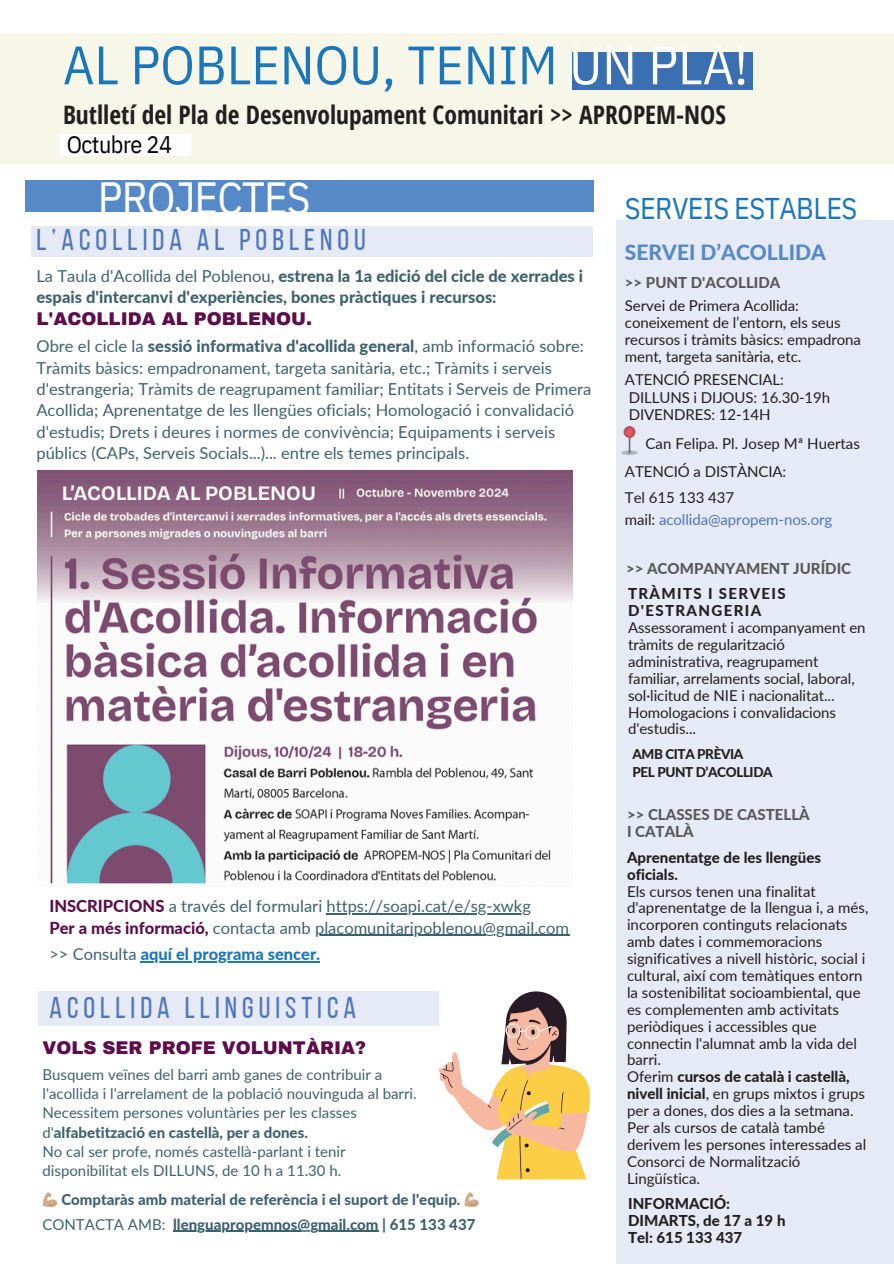
<style>
.page{position:relative;width:894px;height:1264px;background:#fff}
.page>*{position:absolute;margin:0;border:0;box-sizing:border-box;transform-origin:0 0}
.t1{font:54px "IBM Plex Sans Cond";color:#1b76bc}
.t2{font:45px "IBM Plex Sans Cond";letter-spacing:-.02em;color:#fff}
.t3{font:30px "Bebas Neue";letter-spacing:.17em;color:#4e76ba}
.t4{font:30px "IBM Plex Sans Cond";letter-spacing:-.02em;color:#1b76bc}
.t5{font:700 25.5px "Open Sans Condensed";color:#231f20}
.t6{font:24px "IBM Plex Sans Cond";letter-spacing:-.02em;color:#000}
.t7{font:800 21px "Lato";color:#5689c7}
.t8{font:900 18px "Archivo";color:#5d0d4a}
.t9{font:16.5px/21.3px "Lato";color:#3e616e}
.t10{font:800 16.5px/21.3px "Lato";color:#3e616e}
.t11{font:800 16.35px "Lato";color:#1b76bc}
.t12{font:15px/16.8px "Lato";color:#231f20}
.t13{font:15px/19.2px "Lato";color:#3e616e}
.t14{font:800 15px "Lato";color:#3e616e}
.t15{font:800 15px/16.8px "Lato";color:#231f20}
.t16{font:800 15px "Lato";color:#58585a}
.t17{font:15px "Lato";letter-spacing:-.005em;color:#4e76ba}
.t18{font:800 15px/16.8px "Lato";letter-spacing:.09em;color:#231f20}
.t19{font:800 13.5px "Lato";letter-spacing:-.03em;color:#231f20}
.s1{color:#fff}
.s2{font-weight:400}
.s3{font-weight:800}
.s4{font-weight:800;color:#5d0d4a}
.s5{font-weight:400;color:#3e616e}
.s6{color:#231f20}
</style>
<div class="page">
<div style="left:615px;top:220px;width:278px;height:1043px;background:#e5eaf6"></div>
<img style="left:615px;top:426px;width:23px;height:29px">
<div style="left:0;top:34px;width:893px;height:130px;background:#f6f7e8"></div>
<div style="left:60px;top:135px;width:131px;height:21px;background:#fff"></div>
<div style="left:572px;top:52px;width:180px;height:37px;background:#3a70b2"></div>
<div style="left:25px;top:181px;width:568px;height:31px;background:#5689c7"></div>
<div style="left:31px;top:226px;width:562px;height:31px;background:#e5eaf6"></div>
<img style="left:38px;top:470px;width:534px;height:414px">
<div style="left:38px;top:991px;width:400px;height:35px;background:#e5eaf6"></div>
<svg style="left:438px;top:991px;width:151px;height:188px"></svg>
<hr style="left:326px;top:913px;width:205px;height:1px;background:#3e616e">
<hr style="left:315px;top:934px;width:254px;height:1px;background:#3e616e">
<hr style="left:173px;top:1230px;width:205px;height:1px;background:#3e616e">
<hr style="left:141px;top:961px;width:179px;height:1px;background:#1b76bc">
<h1 class="t1" style="left:63px;top:29px;width:686px">AL POBLENOU, TENIM <span class="s1">UN PLA!</span></h1>
<h3 class="t5" style="left:63px;top:96px;width:664px">Butlletí del Pla de Desenvolupament Comunitari &gt;&gt; APROPEM-NOS</h3>
<p class="t6" style="left:67px;top:128px;width:107px">Octubre 24</p>
<p class="t2" style="left:98px;top:168px;width:214px">PROJECTES</p>
<p class="t3" style="left:36px;top:227px;width:331px">L’ACOLLIDA AL POBLENOU</p>
<p class="t10" style="left:36px;top:265px;width:548px"><span class="s2">La Taula d'Acollida del Poblenou,</span> estrena la 1a edició del cicle de xerrades i espais d'intercanvi d'experiències, bones pràctiques i recursos:</p>
<p class="t8" style="left:36px;top:309px;width:277px">L'ACOLLIDA AL POBLENOU.</p>
<p class="t9" style="left:36px;top:335px;width:556px">Obre el cicle la <span class="s3">sessió informativa d'acollida general</span>, amb informació sobre:<br>Tràmits bàsics: empadronament, targeta sanitària, etc.; Tràmits i serveis d'estrangeria; Tràmits de reagrupament familiar; Entitats i Serveis de Primera Acollida; Aprenentatge de les llengües oficials; Homologació i convalidació d'estudis; Drets i deures i normes de convivència; Equipaments i serveis públics (CAPs, Serveis Socials...)... entre els temes principals.</p>
<p class="t9" style="left:49px;top:895px;width:483px"><span class="s4">INSCRIPCIONS</span> a través del formulari https://soapi.cat/e/sg-xwkg</p>
<p class="t9" style="left:49px;top:916px;width:521px"><span class="s4">Per a més informació,</span> contacta amb placomunitaripoblenou@gmail.com</p>
<p class="t11" style="left:49px;top:943px;width:272px"><span class="s5">&gt;&gt; Consulta</span> aquí el programa sencer.</p>
<h6 class="t3" style="left:49px;top:995px;width:308px">ACOLLIDA LLINGUISTICA</h6>
<h2 class="t8" style="left:42px;top:1037px;width:325px">VOLS SER PROFE VOLUNTÀRIA?</h2>
<p class="t13" style="left:42px;top:1064px;width:375px">Busquem veïnes del barri amb ganes de contribuir a l'acollida i l'arrelament de la població nouvinguda al barri.</p>
<p class="t13" style="left:42px;top:1103px;width:316px">Necessitem persones voluntàries per les classes d'<span class="s3">alfabetització en castellà, per a dones.</span></p>
<p class="t13" style="left:42px;top:1141px;width:304px">No cal ser profe, només castellà-parlant i tenir disponibilitat els DILLUNS, de 10 h a 11.30 h.</p>
<p class="t14" style="left:61px;top:1190px;width:400px">Comptaràs amb material de referència i el suport de l'equip.</p>
<p class="t13" style="left:42px;top:1214px;width:125px">CONTACTA AMB:</p>
<p class="t14" style="left:173px;top:1214px;width:304px">llenguapropemnos@gmail.com | 615 133 437</p>
<p class="t4" style="left:624px;top:188px;width:234px">SERVEIS ESTABLES</p>
<p class="t7" style="left:624px;top:239px;width:202px">SERVEI D’ACOLLIDA</p>
<p class="t16" style="left:624px;top:274px;width:157px">&gt;&gt; PUNT D'ACOLLIDA</p>
<p class="t12" style="left:624px;top:296px;width:237px">Servei de Primera Acollida: coneixement de l’entorn, els seus recursos i tràmits bàsics: empadrona ment, targeta sanitària, etc.</p>
<h2 class="t12" style="left:624px;top:371px;width:160px">ATENCIÓ PRESENCIAL:</h2>
<h4 class="t12" style="left:628px;top:389px;width:203px">DILLUNS i DIJOUS: 16.30-19h</h4>
<p class="t12" style="left:628px;top:406px;width:143px">DIVENDRES: 12-14H</p>
<p class="t12" style="left:645px;top:435px;width:216px">Can Felipa. Pl. Josep Mª Huertas</p>
<p class="t12" style="left:624px;top:463px;width:163px">ATENCIÓ a DISTÀNCIA:</p>
<p class="t12" style="left:624px;top:489px;width:111px">Tel 615 133 437</p>
<p class="t17" style="left:624px;top:510px;width:209px"><span class="s6">mail:</span> acollida@apropem-nos.org</p>
<p class="t16" style="left:626px;top:559px;width:226px">&gt;&gt; ACOMPANYAMENT JURÍDIC</p>
<p class="t18" style="left:628px;top:585px;width:159px">TRÀMITS I SERVEIS<br>D'ESTRANGERIA</p>
<p class="t12" style="left:628px;top:619px;width:239px">Assessorament i acompanyament en tràmits de regularització administrativa, reagrupament familiar, arrelaments social, laboral, sol·licitud de NIE i nacionalitat...<br>Homologacions i convalidacions d'estudis...</p>
<h6 class="t19" style="left:632px;top:745px;width:112px">AMB CITA PRÈVIA</h6>
<h6 class="t19" style="left:632px;top:763px;width:142px">PEL PUNT D’ACOLLIDA</h6>
<h6 class="t16" style="left:627px;top:804px;width:184px">&gt;&gt; CLASSES DE CASTELLÀ</h6>
<p class="t16" style="left:627px;top:821px;width:68px">I CATALÀ</p>
<h2 class="t15" style="left:627px;top:848px;width:195px">Aprenentatge de les llengües oficials.</h2>
<h5 class="t12" style="left:627px;top:882px;width:243px">Els cursos tenen una finalitat d'aprenentatge de la llengua i, a més, incorporen continguts relacionats amb dates i commemoracions significatives a nivell històric, social i cultural, així com temàtiques entorn la sostenibilitat socioambiental, que es complementen amb activitats periòdiques i accessibles que connectin l'alumnat amb la vida del barri.</h5>
<p class="t12" style="left:627px;top:1068px;width:239px">Oferim <span class="s3">cursos de català i castellà, nivell inicial</span>, en grups mixtos i grups per a dones, dos dies a la setmana.</p>
<p class="t12" style="left:627px;top:1118px;width:241px">Per als cursos de català també derivem les persones interessades al<br>Consorci de Normalització<br>Lingüística.</p>
<p class="t15" style="left:628px;top:1195px;width:103px">INFORMACIÓ:</p>
<p class="t15" style="left:628px;top:1212px;width:159px">DIMARTS, de 17 a 19 h</p>
<p class="t15" style="left:628px;top:1228px;width:115px">Tel: 615 133 437</p>
</div>
